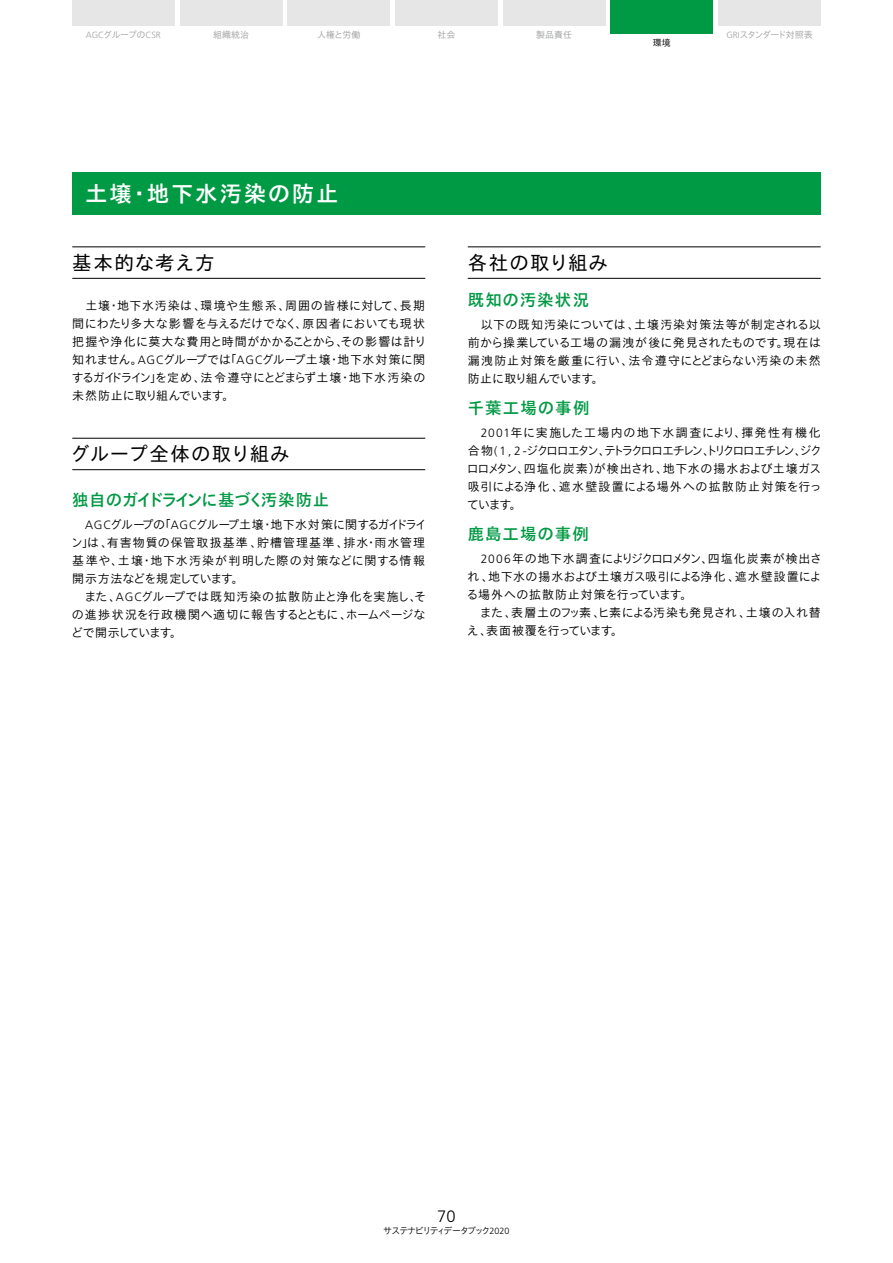
<style>
.page{position:relative;width:893px;height:1263px;background:#fff}
.page>*{position:absolute;margin:0;border:0;box-sizing:border-box;transform-origin:0 0}
.t1{font:22.5px "TB Go Std DB";letter-spacing:.08em;color:#fff}
.t2{font:19.5px "TB Go Std R";letter-spacing:.05em;color:#000}
.t3{font:19.5px "TB Go Std R";letter-spacing:.03em;color:#000}
.t4{font:16.5px "TB Go Std DB";letter-spacing:.05em;color:#094}
.t5{font:16.5px "TB Go Std DB";letter-spacing:-.065em;color:#094}
.t6{font:300 16.5px "Frutiger LT Std";color:#000}
.t7{font:12px/18px "TB Go Std L";letter-spacing:.02em;color:#000}
.t8{font:9px "TB Go Std L";letter-spacing:-.16em;color:#000}
.t9{font:9px "TB Go Std L";color:#9fa0a0}
.t10{font:9px "TB Go Std L";letter-spacing:-.11em;color:#9fa0a0}
.t11{font:300 9px "Frutiger LT Std";color:#9fa0a0}
.s1{font-family:"TB Go Std L";font-weight:400}
.s2{font-family:"Frutiger LT Std";font-weight:300}
</style>
<div class="page">
<div style="left:72px;top:0;width:102px;height:26px;background:#e6e6e7"></div>
<div style="left:180px;top:0;width:102px;height:26px;background:#e6e6e7"></div>
<div style="left:288px;top:0;width:102px;height:26px;background:#e6e6e7"></div>
<div style="left:395px;top:0;width:102px;height:26px;background:#e6e6e7"></div>
<div style="left:503px;top:0;width:102px;height:26px;background:#e6e6e7"></div>
<div style="left:719px;top:0;width:102px;height:26px;background:#e6e6e7"></div>
<div style="left:611px;top:0;width:102px;height:34px;background:#094"></div>
<div style="left:72px;top:172px;width:749px;height:43px;background:#094"></div>
<hr style="left:72px;top:247px;width:353px;height:1px;background:#000">
<hr style="left:72px;top:278px;width:353px;height:1px;background:#000">
<hr style="left:72px;top:438px;width:353px;height:1px;background:#000">
<hr style="left:72px;top:469px;width:353px;height:1px;background:#000">
<hr style="left:468px;top:247px;width:353px;height:1px;background:#000">
<hr style="left:468px;top:278px;width:353px;height:1px;background:#000">
<p class="t11" style="left:86px;top:29px;width:77px">AGC<span class="s1">グループの</span>CSR</p>
<p class="t9" style="left:213px;top:27px;width:37px">組織統治</p>
<p class="t9" style="left:317px;top:27px;width:45px">人権と労働</p>
<p class="t9" style="left:437px;top:27px;width:19px">社会</p>
<p class="t9" style="left:536px;top:27px;width:37px">製品責任</p>
<p class="t10" style="left:726px;top:27px;width:88px"><span class="s2">GRI</span>スタンダード対照表</p>
<p class="t8" style="left:653px;top:35px;width:19px">環境</p>
<h1 class="t1" style="left:85px;top:174px;width:255px">土壌・地下水汚染の防止</h1>
<h2 class="t2" style="left:72px;top:246px;width:144px">基本的な考え方</h2>
<p class="t7" style="left:72px;top:296px;width:356px;text-align:justify">　土壌・地下水汚染は、環境や生態系、周囲の皆様に対して、長期間にわたり多大な影響を与えるだけでなく、原因者においても現状把握や浄化に莫大な費用と時間がかかることから、その影響は計り知れません。<span class="s2">AGC</span>グループでは「<span class="s2">AGC</span>グループ土壌・地下水対策に関するガイドライン」を定め、法令遵守にとどまらず土壌・地下水汚染の未然防止に取り組んでいます。</p>
<h2 class="t3" style="left:70px;top:437px;width:221px">グループ全体の取り組み</h2>
<h3 class="t5" style="left:72px;top:485px;width:259px">独自のガイドラインに基づく汚染防止</h3>
<p class="t7" style="left:71px;top:515px;width:358px;text-indent:14px"><span class="s2">AGC</span>グループの「<span class="s2">AGC</span>グループ土壌・地下水対策に関するガイドライン」は、有害物質の保管取扱基準、貯槽管理基準、排水・雨水管理基準や、土壌・地下水汚染が判明した際の対策などに関する情報開示方法などを規定しています。<br>　また、<span class="s2">AGC</span>グループでは既知汚染の拡散防止と浄化を実施し、その進捗状況を行政機関へ適切に報告するとともに、ホームページなどで開示しています。</p>
<h2 class="t2" style="left:468px;top:246px;width:142px">各社の取り組み</h2>
<h3 class="t4" style="left:468px;top:285px;width:123px">既知の汚染状況</h3>
<p class="t7" style="left:468px;top:315px;width:355px;text-align:justify">　以下の既知汚染については、土壌汚染対策法等が制定される以前から操業している工場の漏洩が後に発見されたものです。現在は漏洩防止対策を厳重に行い、法令遵守にとどまらない汚染の未然防止に取り組んでいます。</p>
<h3 class="t4" style="left:468px;top:393px;width:123px">千葉工場の事例</h3>
<p class="t7" style="left:467px;top:423px;width:357px;text-indent:14px"><span class="s2">2001</span>年に実施した工場内の地下水調査により、揮発性有機化合物 <span class="s2">( 1 , 2 -</span>ジクロロエタン、テトラクロロエチレン、トリクロロエチレン、ジクロロメタン、四塩化炭素）が検出され、地下水の揚水および土壌ガス吸引による浄化、遮水壁設置による場外への拡散防止対策を行っています。</p>
<h3 class="t4" style="left:468px;top:519px;width:123px">鹿島工場の事例</h3>
<p class="t7" style="left:467px;top:549px;width:357px;text-indent:14px"><span class="s2">2006</span>年の地下水調査によりジクロロメタン、四塩化炭素が検出され、地下水の揚水および土壌ガス吸引による浄化、遮水壁設置による場外への拡散防止対策を行っています。<br>　また、表層土のフッ素、ヒ素による汚染も発見され、土壌の入れ替え、表面被覆を行っています。</p>
<h3 class="t6" style="left:437px;top:1206px;width:20px">70</h3>
<p class="t8" style="left:383px;top:1223px;width:128px">サステナビリティデータブック<span class="s2">2020</span></p>
</div>
